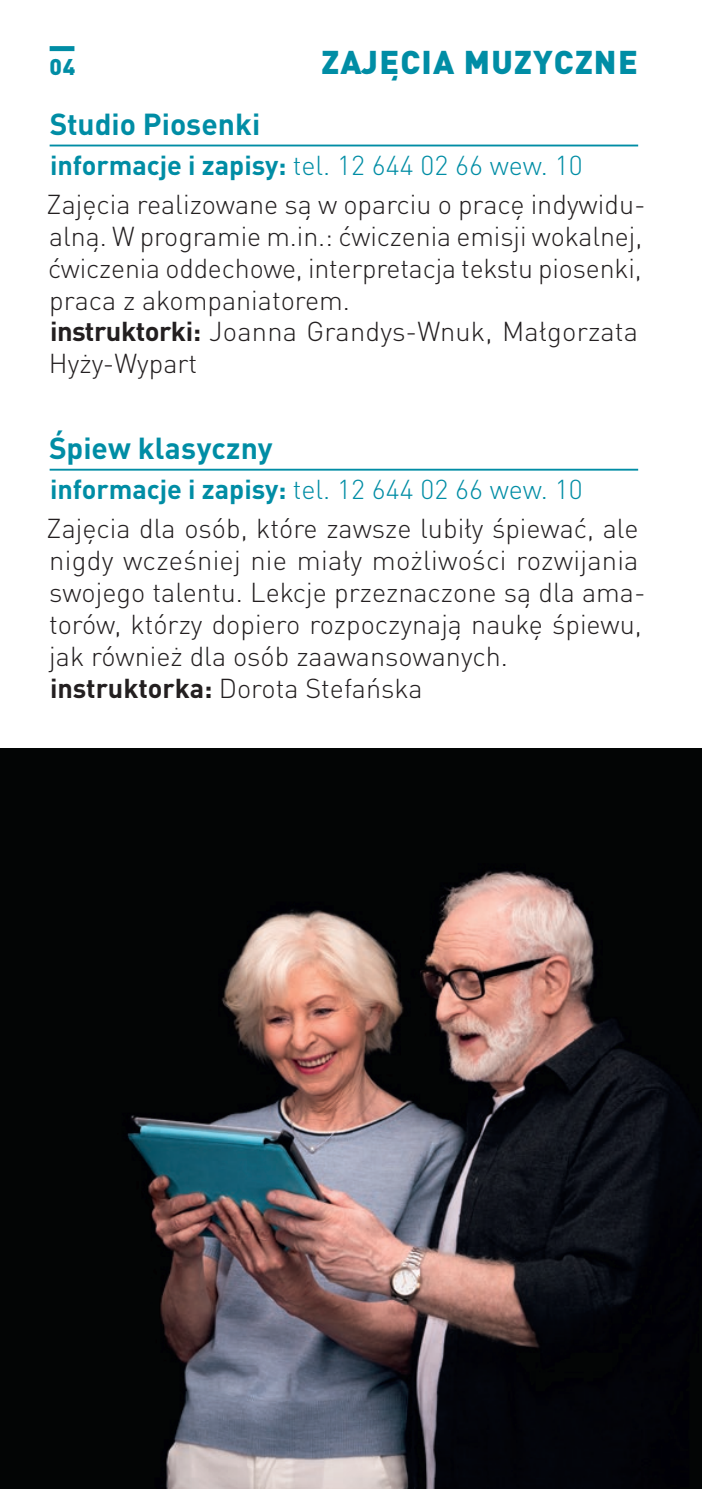
<style>
.page{position:relative;width:702px;height:1489px;background:#fff}
.page>*{position:absolute;margin:0;border:0;box-sizing:border-box;transform-origin:0 0}
.opis{font:900 32.5px "DIN Pro";letter-spacing:.04em;color:#008da5}
.tytul{font:700 30px "DIN Pro";color:#008da5}
.instruktor{font:700 30px "DIN Pro";color:#008da5}
.opis-2{font:300 27px/32px "DIN Pro";color:#231f20}
.informacje_zapisy{font:300 27px "DIN Pro";color:#008da5}
.instruktor-2{font:300 27px/32px "DIN Pro";letter-spacing:.005em;color:#231f20}
.t1{font:900 22.5px "DIN Pro";color:#008da5}
.s1{font-weight:700}
</style>
<div class="page">
<div style="left:50px;top:46px;width:24px;height:5px;background:#008da5"></div>
<hr style="left:50px;top:145px;width:588px;height:1px;background:#008da5">
<hr style="left:50px;top:469px;width:588px;height:1px;background:#008da5">
<img style="left:0;top:748px;width:702px;height:740px">
<p class="t1" style="left:50px;top:47px;width:27px">04</p>
<p class="opis" style="left:321px;top:35px;width:318px">ZAJĘCIA MUZYCZNE</p>
<p class="tytul" style="left:50px;top:99px;width:212px">Studio Piosenki</p>
<p class="informacje_zapisy" style="left:50px;top:144px;width:534px"><span class="s1">informacje i zapisy:</span> tel. 12 644 02 66 wew. 10</p>
<p class="opis-2" style="left:47px;top:186px;width:600px">Zajęcia realizowane są w oparciu o pracę indywidu&shy;alną. W programie m.in.: ćwiczenia emisji wokalnej, ćwiczenia oddechowe, interpretacja tekstu piosenki, praca z akompaniatorem.</p>
<p class="instruktor-2" style="left:49px;top:313px;width:590px"><span class="s1">instruktorki:</span> Joanna Grandys-Wnuk, Małgorzata<br>Hyży-Wypart</p>
<p class="instruktor" style="left:49px;top:423px;width:225px">Śpiew klasyczny</p>
<p class="informacje_zapisy" style="left:50px;top:468px;width:534px"><span class="s1">informacje i zapisy:</span> tel. 12 644 02 66 wew. 10</p>
<p class="opis-2" style="left:47px;top:510px;width:600px">Zajęcia dla osób, które zawsze lubiły śpiewać, ale nigdy wcześniej nie miały możliwości rozwijania swojego talentu. Lekcje przeznaczone są dla ama&shy;torów, którzy dopiero rozpoczynają naukę śpiewu, jak również dla osób zaawansowanych.</p>
<p class="opis-2" style="left:50px;top:670px;width:374px"><span class="s1">instruktorka:</span> Dorota Stefańska</p>
</div>
